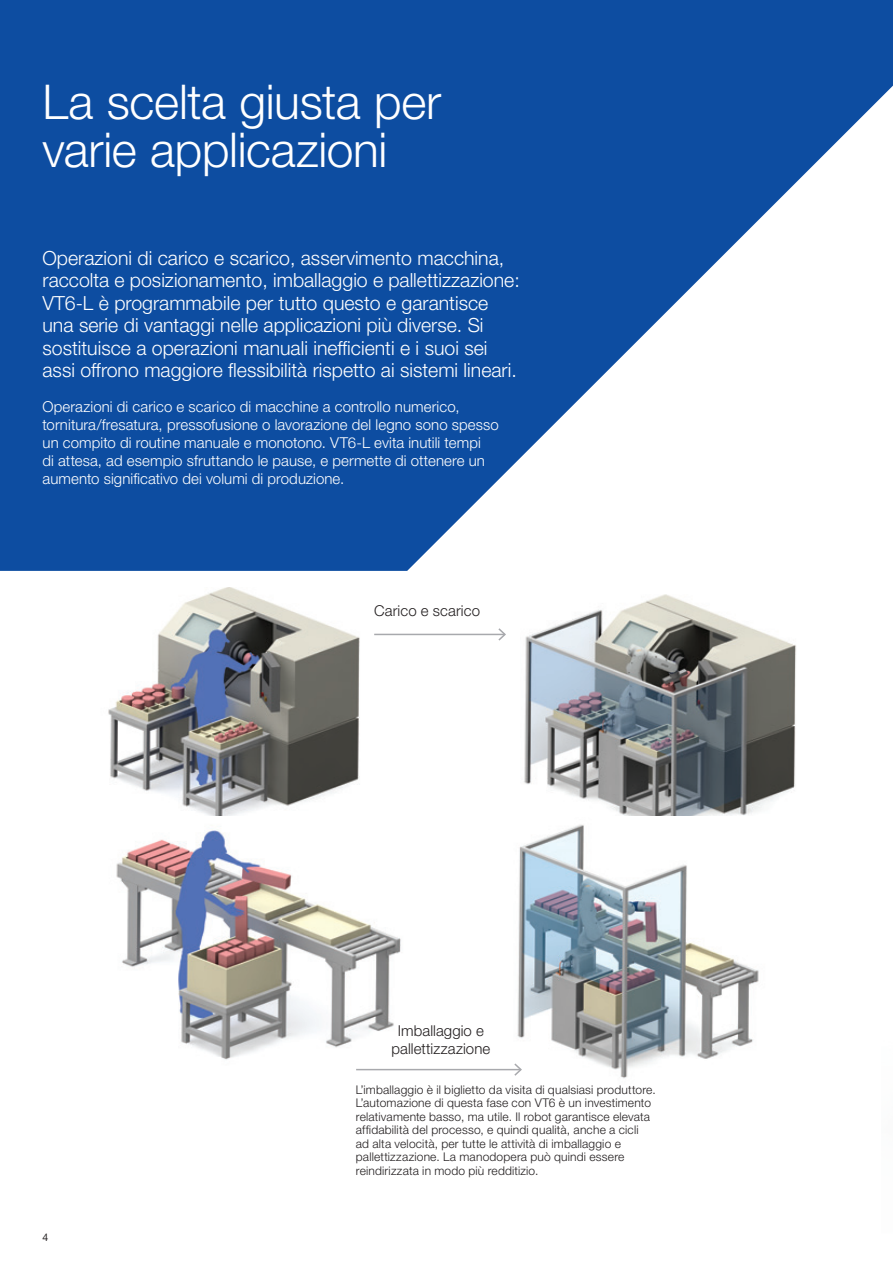
<style>
.page{position:relative;width:893px;height:1263px;background:#fff}
.page>*{position:absolute;margin:0;border:0;box-sizing:border-box;transform-origin:0 0}
.PAGE_TITLE{font:300 48px/48px "Helvetica Neue LT Pro";letter-spacing:-.01em;color:#fff}
.t1{font:300 19.5px/22.5px "Helvetica Neue LT Pro";color:#fff}
.BODY_COPY{font:300 15px/18px "Helvetica Neue LT Pro";letter-spacing:.005em;color:#fff}
.BODY_COPY-2{font:300 15px/18px "Helvetica Neue LT Pro";letter-spacing:.005em;color:#231f20;text-align:center}
.BODY_COPY-3{font:300 12px/13.5px "Helvetica Neue LT Pro";letter-spacing:.015em;color:#231f20}
.t2{font:10.5px "Helvetica Neue LT Pro";color:#231f20}
</style>
<div class="page">
<svg style="left:0;top:0;width:893px;height:571px;fill:#0d4da1"></svg>
<img style="left:108px;top:588px;width:304px;height:228px">
<img style="left:524px;top:594px;width:272px;height:222px">
<img style="left:116px;top:830px;width:322px;height:241px">
<img style="left:446px;top:824px;width:313px;height:254px">
<hr style="left:374px;top:634px;width:131px;height:1px;background:#a8a9ad">
<svg style="left:497px;top:628px;width:9px;height:13px"></svg>
<img style="left:881px;top:555px;width:12px;height:16px">
<hr style="left:356px;top:1069px;width:165px;height:1px;background:#a8a9ad">
<svg style="left:513px;top:1062px;width:10px;height:15px"></svg>
<p class="PAGE_TITLE" style="left:43px;top:77px;width:400px">La scelta giusta per varie applicazioni</p>
<p class="t1" style="left:43px;top:246px;width:479px">Operazioni di carico e scarico, asservimento macchina, raccolta e posizionamento, imballaggio e pallettizzazione:<br>VT6-L è programmabile per tutto questo e garantisce una serie di vantaggi nelle applicazioni più diverse. Si sostituisce a operazioni manuali inefficienti e i suoi sei assi offrono maggiore flessibilità rispetto ai sistemi lineari.</p>
<p class="BODY_COPY" style="left:43px;top:398px;width:458px">Operazioni di carico e scarico di macchine a controllo numerico, tornitura/fresatura, pressofusione o lavorazione del legno sono spesso un compito di routine manuale e monotono. VT6-L evita inutili tempi<br>di attesa, ad esempio sfruttando le pause, e permette di ottenere un aumento significativo dei volumi di produzione.</p>
<p class="BODY_COPY-2" style="left:374px;top:601px;width:107px">Carico e scarico</p>
<p class="t2" style="left:43px;top:1230px;width:7px">4</p>
<p class="BODY_COPY-2" style="left:391px;top:1021px;width:100px">Imballaggio e pallettizzazione</p>
<p class="BODY_COPY-3" style="left:356px;top:1082px;width:301px">L’imballaggio è il biglietto da visita di qualsiasi produttore.<br>L’automazione di questa fase con VT6 è un investimento relativamente basso, ma utile. Il robot garantisce elevata affidabilità del processo, e quindi qualità, anche a cicli<br>ad alta velocità, per tutte le attività di imballaggio e pallettizzazione. La manodopera può quindi essere reindirizzata in modo più redditizio.</p>
</div>
